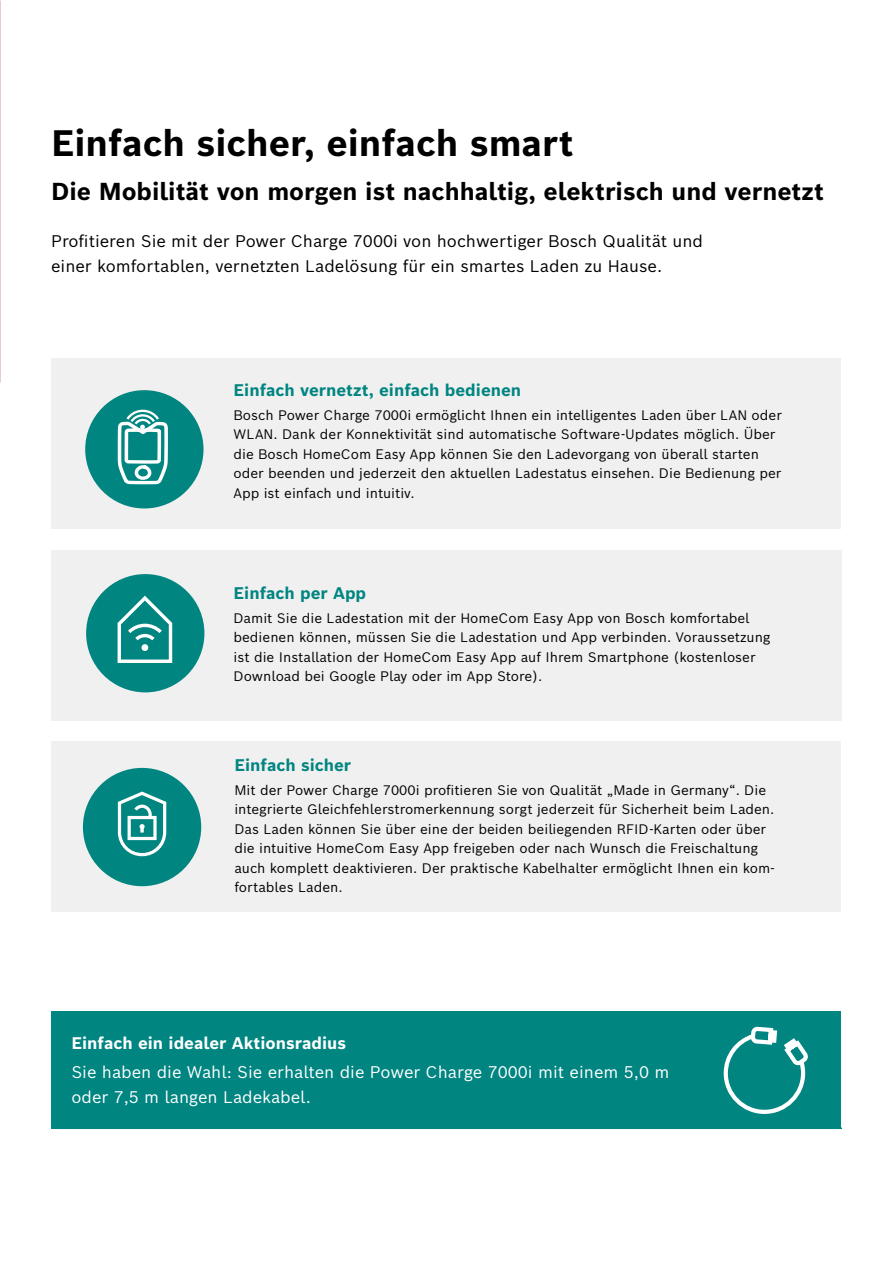
<style>
.page{position:relative;width:893px;height:1263px;background:#fff}
.page>*{position:absolute;margin:0;border:0;box-sizing:border-box;transform-origin:0 0}
.t1{font:700 36px "Bosch Sans";color:#000}
.t2{font:700 24px "Bosch Sans";color:#000}
.t3{font:16.5px/24.8px "Bosch Sans";color:#000}
.t4{font:16.5px/24.8px "Bosch Sans";color:#fff}
.t5{font:700 16.5px "Bosch Sans";color:#008581}
.t6{font:700 16.5px "Bosch Sans";color:#fff}
.t7{font:13.5px/19.5px "Bosch Sans";color:#000}
</style>
<div class="page">
<div style="left:52px;top:1011px;width:789px;height:117px;background:#008581"></div>
<div style="left:52px;top:358px;width:789px;height:170px;background:#f0f0f0"></div>
<div style="left:51px;top:550px;width:791px;height:170px;background:#f0f0f0"></div>
<div style="left:52px;top:742px;width:789px;height:170px;background:#f0f0f0"></div>
<hr style="left:0;top:0;width:1px;height:1263px;background:#f0f0f0">
<hr style="left:51px;top:1127px;width:791px;height:2px;background:#008581">
<div style="left:85px;top:390px;width:119px;height:118px;background:#008581;border-radius:50%"></div>
<svg style="left:118px;top:410px;width:50px;height:74px"></svg>
<div style="left:86px;top:574px;width:118px;height:118px;background:#008581;border-radius:50%"></div>
<svg style="left:118px;top:596px;width:54px;height:67px"></svg>
<div style="left:83px;top:768px;width:118px;height:118px;background:#008581;border-radius:50%"></div>
<svg style="left:118px;top:791px;width:48px;height:65px"></svg>
<svg style="left:723px;top:1026px;width:85px;height:88px"></svg>
<h1 class="t1" style="left:51px;top:119px;width:524px">Einfach sicher, einfach smart</h1>
<h2 class="t2" style="left:51px;top:175px;width:774px">Die Mobilität von morgen ist nachhaltig, elektrisch und vernetzt</h2>
<p class="t3" style="left:51px;top:228px;width:654px">Profitieren Sie mit der Power Charge 7000i von hochwertiger Bosch Qualität und einer komfortablen, vernetzten Ladelösung für ein smartes Laden zu Hause.</p>
<p class="t5" style="left:234px;top:379px;width:289px">Einfach vernetzt, einfach bedienen</p>
<p class="t7" style="left:234px;top:404px;width:550px">Bosch Power Charge 7000i ermöglicht Ihnen ein intelligentes Laden über LAN oder WLAN. Dank der Konnektivität sind automatische Software-Updates möglich. Über die Bosch HomeCom Easy App können Sie den Ladevorgang von überall starten oder beenden und jederzeit den aktuellen Ladestatus einsehen. Die Bedienung per App ist einfach und intuitiv.</p>
<p class="t5" style="left:234px;top:582px;width:134px">Einfach per App</p>
<p class="t7" style="left:234px;top:608px;width:539px">Damit Sie die Ladestation mit der HomeCom Easy App von Bosch komfortabel bedienen können, müssen Sie die Ladestation und App verbinden. Voraussetzung ist die Installation der HomeCom Easy App auf Ihrem Smartphone (kostenloser Download bei Google Play oder im App Store).</p>
<p class="t5" style="left:234px;top:754px;width:118px">Einfach sicher</p>
<p class="t7" style="left:234px;top:779px;width:542px">Mit der Power Charge 7000i profitieren Sie von Qualität „Made in Germany“. Die integrierte Gleichfehlerstromerkennung sorgt jederzeit für Sicherheit beim Laden.<br>Das Laden können Sie über eine der beiden beiliegenden RFID-Karten oder über die intuitive HomeCom Easy App freigeben oder nach Wunsch die Freischaltung auch komplett deaktivieren. Der praktische Kabelhalter ermöglicht Ihnen ein kom&shy;fortables Laden.</p>
<p class="t6" style="left:71px;top:1032px;width:276px">Einfach ein idealer Aktionsradius</p>
<p class="t4" style="left:71px;top:1059px;width:599px">Sie haben die Wahl: Sie erhalten die Power Charge 7000i mit einem 5,0 m oder 7,5 m langen Ladekabel.</p>
</div>
